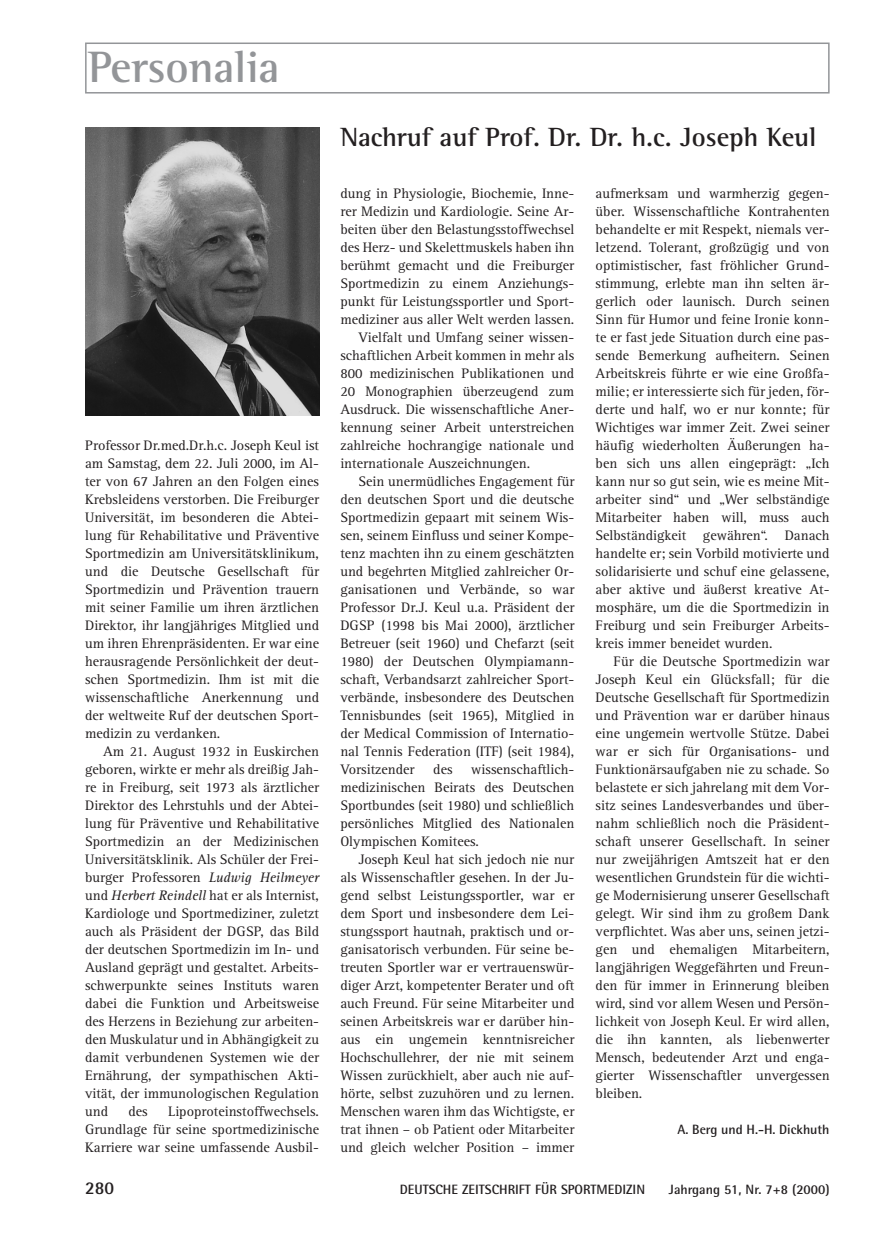
<style>
.page{position:relative;width:872px;height:1233px;background:#fff}
.page>*{position:absolute;margin:0;border:0;box-sizing:border-box;transform-origin:0 0}
.t1{font:700 45px "Rotis Semi Serif";color:#939598}
.t2{font:700 27px "Rotis Semi Serif";color:#231f20}
.t3{font:700 18px "Rotis Semi Sans";color:#231f20}
.t4{font:14.25px/18px "Rotis Serif";color:#231f20;text-align:justify}
.t5{font:700 13.5px "Rotis Semi Sans";color:#231f20}
.s1{font-style:italic}
</style>
<div class="page">
<div style="left:85px;top:43px;width:744px;height:51px;border:2px solid #939598"></div>
<img style="left:85px;top:128px;width:234px;height:288px">
<h1 class="t1" style="left:88px;top:51px;width:193px">Personalia</h1>
<h2 class="t2" style="left:340px;top:128px;width:477px">Nachruf auf Prof. Dr. Dr. h.c. Joseph Keul</h2>
<p class="t4" style="left:340px;top:186px;width:235px">dung in Physiologie, Biochemie, Inne-</p>
<p class="t4" style="left:340px;top:204px;width:235px">rer Medizin und Kardiologie. Seine Ar-</p>
<p class="t4" style="left:340px;top:222px;width:235px">beiten über den Belastungsstoffwechsel</p>
<p class="t4" style="left:340px;top:240px;width:235px">des Herz- und Skelettmuskels haben ihn</p>
<p class="t4" style="left:340px;top:258px;width:235px">berühmt gemacht und die Freiburger</p>
<p class="t4" style="left:340px;top:276px;width:235px">Sportmedizin zu einem Anziehungs-</p>
<p class="t4" style="left:340px;top:294px;width:235px">punkt für Leistungssportler und Sport-</p>
<p class="t4" style="left:340px;top:312px;width:235px">mediziner aus aller Welt werden lassen.</p>
<p class="t4" style="left:358px;top:330px;width:217px">Vielfalt und Umfang seiner wissen-</p>
<p class="t4" style="left:340px;top:348px;width:235px">schaftlichen Arbeit kommen in mehr als</p>
<p class="t4" style="left:340px;top:366px;width:235px">800 medizinischen Publikationen und</p>
<p class="t4" style="left:340px;top:384px;width:235px">20 Monographien überzeugend zum</p>
<p class="t4" style="left:340px;top:402px;width:235px">Ausdruck. Die wissenschaftliche Aner-</p>
<p class="t4" style="left:340px;top:420px;width:235px">kennung seiner Arbeit unterstreichen</p>
<p class="t4" style="left:340px;top:438px;width:235px">zahlreiche hochrangige nationale und</p>
<p class="t4" style="left:340px;top:456px;width:191px">internationale Auszeichnungen.</p>
<p class="t4" style="left:358px;top:474px;width:217px">Sein unermüdliches Engagement für</p>
<p class="t4" style="left:340px;top:492px;width:235px">den deutschen Sport und die deutsche</p>
<p class="t4" style="left:340px;top:510px;width:235px">Sportmedizin gepaart mit seinem Wis-</p>
<p class="t4" style="left:340px;top:528px;width:235px">sen, seinem Einfluss und seiner Kompe-</p>
<p class="t4" style="left:340px;top:546px;width:235px">tenz machten ihn zu einem geschätzten</p>
<p class="t4" style="left:340px;top:564px;width:235px">und begehrten Mitglied zahlreicher Or-</p>
<p class="t4" style="left:340px;top:582px;width:235px">ganisationen und Verbände, so war</p>
<p class="t4" style="left:340px;top:600px;width:235px">Professor Dr.J. Keul u.a. Präsident der</p>
<p class="t4" style="left:340px;top:618px;width:235px">DGSP (1998 bis Mai 2000), ärztlicher</p>
<p class="t4" style="left:340px;top:636px;width:235px">Betreuer (seit 1960) und Chefarzt (seit</p>
<p class="t4" style="left:340px;top:654px;width:235px">1980) der Deutschen Olympiamann-</p>
<p class="t4" style="left:340px;top:672px;width:235px">schaft, Verbandsarzt zahlreicher Sport-</p>
<p class="t4" style="left:340px;top:690px;width:235px">verbände, insbesondere des Deutschen</p>
<p class="t4" style="left:340px;top:708px;width:235px">Tennisbundes (seit 1965), Mitglied in</p>
<p class="t4" style="left:340px;top:726px;width:235px">der Medical Commission of Internatio-</p>
<p class="t4" style="left:340px;top:744px;width:235px">nal Tennis Federation (ITF) (seit 1984),</p>
<p class="t4" style="left:340px;top:762px;width:76px">Vorsitzender</p>
<p class="t4" style="left:433px;top:762px;width:21px">des</p>
<p class="t4" style="left:595px;top:186px;width:235px">aufmerksam und warmherzig gegen&shy;über. Wissenschaftliche Kontrahenten behandelte er mit Respekt, niemals ver&shy;letzend. Tolerant, großzügig und von optimistischer, fast fröhlicher Grund&shy;stimmung, erlebte man ihn selten är&shy;gerlich oder launisch. Durch seinen Sinn für Humor und feine Ironie konn&shy;te er fast jede Situation durch eine pas&shy;sende Bemerkung aufheitern. Seinen Arbeitskreis führte er wie eine Großfa&shy;milie; er interessierte sich für jeden, för&shy;derte und half, wo er nur konnte; für Wichtiges war immer Zeit. Zwei seiner häufig wiederholten Äußerungen ha&shy;ben sich uns allen eingeprägt: „Ich kann nur so gut sein, wie es meine Mit&shy;arbeiter sind“ und „Wer selbständige Mitarbeiter haben will, muss auch Selbständigkeit gewähren“. Danach handelte er; sein Vorbild motivierte und solidarisierte und schuf eine gelassene, aber aktive und äußerst kreative At&shy;mosphäre, um die die Sportmedizin in Freiburg und sein Freiburger Arbeits&shy;kreis immer beneidet wurden.</p>
<p class="t4" style="left:595px;top:654px;width:235px;text-indent:18px">Für die Deutsche Sportmedizin war Joseph Keul ein Glücksfall; für die Deutsche Gesellschaft für Sportmedizin und Prävention war er darüber hinaus eine ungemein wertvolle Stütze. Dabei war er sich für Organisations- und Funktionärsaufgaben nie zu schade. So belastete er sich jahrelang mit dem Vor&shy;sitz seines Landesverbandes und über&shy;nahm schließlich noch die Präsident&shy;schaft unserer Gesellschaft. In seiner nur zweijährigen Amtszeit hat er den wesentlichen Grundstein für die wichti&shy;ge Modernisierung unserer Gesellschaft gelegt. Wir sind ihm zu großem Dank verpflichtet. Was aber uns, seinen jetzi&shy;gen und ehemaligen Mitarbeitern, langjährigen Weggefährten und Freun&shy;den für immer in Erinnerung bleiben wird, sind vor allem Wesen und Persön&shy;lichkeit von Joseph Keul. Er wird allen, die ihn kannten, als liebenwerter Mensch, bedeutender Arzt und enga&shy;gierter Wissenschaftler unvergessen bleiben.</p>
<p class="t5" style="left:677px;top:1125px;width:154px">A. Berg und H.-H. Dickhuth</p>
<p class="t4" style="left:85px;top:438px;width:235px">Professor Dr.med.Dr.h.c. Joseph Keul ist am Samstag, dem 22. Juli 2000, im Al&shy;ter von 67 Jahren an den Folgen eines Krebsleidens verstorben. Die Freiburger Universität, im besonderen die Abtei&shy;lung für Rehabilitative und Präventive Sportmedizin am Universitätsklinikum, und die Deutsche Gesellschaft für Sportmedizin und Prävention trauern mit seiner Familie um ihren ärztlichen Direktor, ihr langjähriges Mitglied und um ihren Ehrenpräsidenten. Er war eine herausragende Persönlichkeit der deut&shy;schen Sportmedizin. Ihm ist mit die wissenschaftliche Anerkennung und der weltweite Ruf der deutschen Sport&shy;medizin zu verdanken.</p>
<p class="t4" style="left:85px;top:744px;width:235px;text-indent:18px">Am 21. August 1932 in Euskirchen geboren, wirkte er mehr als dreißig Jah&shy;re in Freiburg, seit 1973 als ärztlicher Direktor des Lehrstuhls und der Abtei&shy;lung für Präventive und Rehabilitative Sportmedizin an der Medizinischen Universitätsklinik. Als Schüler der Frei&shy;burger Professoren <span class="s1">Ludwig Heilmeyer </span>und <span class="s1">Herbert Reindell</span> hat er als Internist, Kardiologe und Sportmediziner, zuletzt auch als Präsident der DGSP, das Bild der deutschen Sportmedizin im In- und Ausland geprägt und gestaltet. Arbeits&shy;schwerpunkte seines Instituts waren dabei die Funktion und Arbeitsweise des Herzens in Beziehung zur arbeiten&shy;den Muskulatur und in Abhängigkeit zu damit verbundenen Systemen wie der Ernährung, der sympathischen Akti&shy;vität, der immunologischen Regulation und</p>
<p class="t4" style="left:340px;top:762px;width:235px;text-indent:131px">wissenschaftlich&shy;medizinischen Beirats des Deutschen Sportbundes (seit 1980) und schließlich persönliches Mitglied des Nationalen Olympischen Komitees.</p>
<p class="t4" style="left:340px;top:852px;width:235px;text-indent:18px">Joseph Keul hat sich jedoch nie nur als Wissenschaftler gesehen. In der Ju&shy;gend selbst Leistungssportler, war er dem Sport und insbesondere dem Lei&shy;stungssport hautnah, praktisch und or&shy;ganisatorisch verbunden. Für seine be&shy;treuten Sportler war er vertrauenswür&shy;diger Arzt, kompetenter Berater und oft auch Freund. Für seine Mitarbeiter und seinen Arbeitskreis war er darüber hin&shy;aus ein ungemein kenntnisreicher Hochschullehrer, der nie mit seinem Wissen zurückhielt, aber auch nie auf&shy;hörte, selbst zuzuhören und zu lernen.<br>Menschen waren ihm das Wichtigste, er trat ihnen – ob Patient oder Mitarbeiter und gleich welcher Position – immer</p>
<p class="t4" style="left:85px;top:1104px;width:235px;text-indent:83px">Lipoproteinstoffwechsels.<br>Grundlage für seine sportmedizinische Karriere war seine umfassende Ausbil-</p>
<p class="t3" style="left:85px;top:1182px;width:30px">280</p>
<p class="t5" style="left:400px;top:1185px;width:247px">DEUTSCHE ZEITSCHRIFT FÜR SPORTMEDIZIN</p>
<p class="t5" style="left:669px;top:1185px;width:162px">Jahrgang 51, Nr. 7+8 (2000)</p>
<p class="t4" style="left:128px;top:1104px;width:21px">des</p>
</div>
